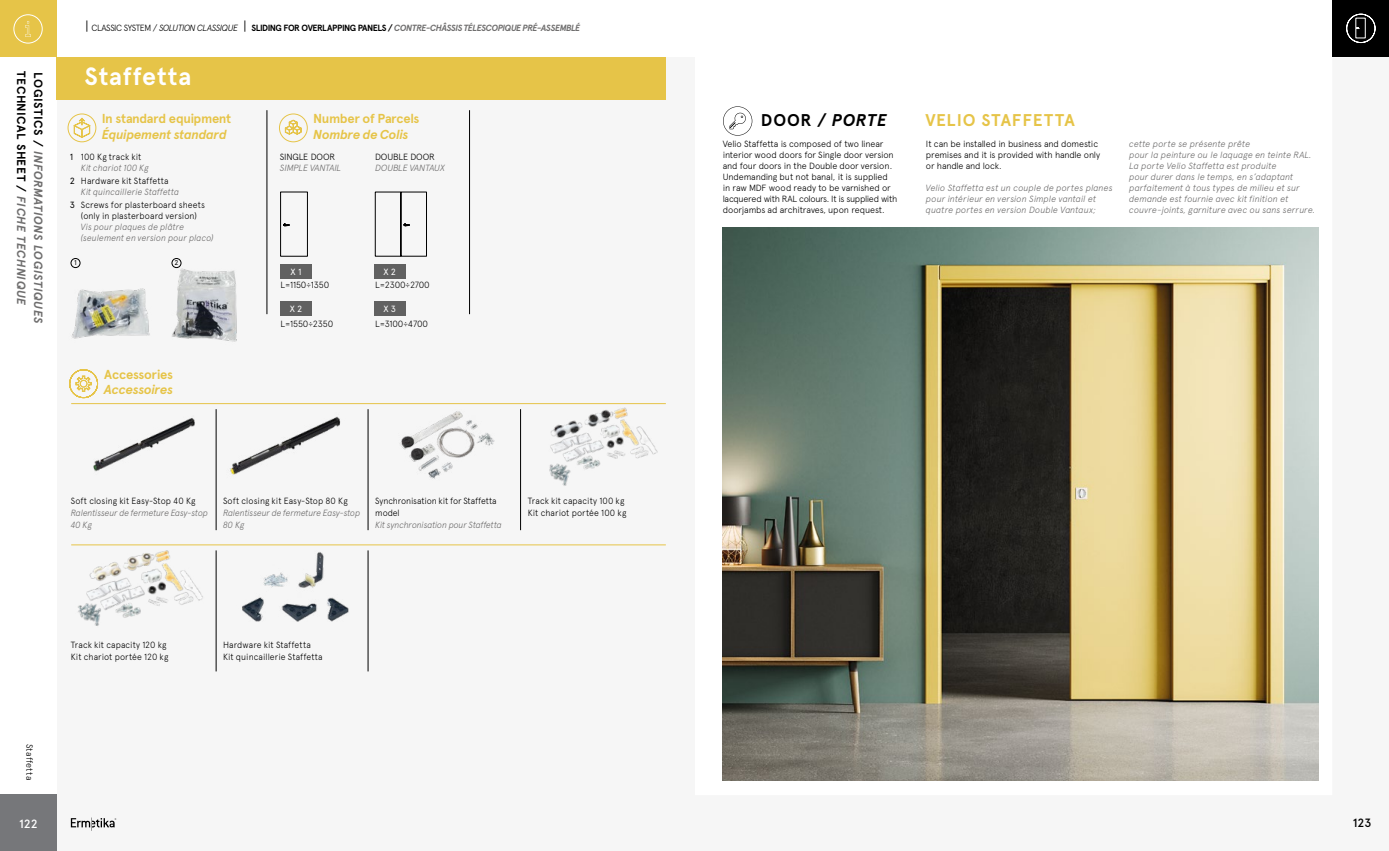
<style>
.page{position:relative;width:1389px;height:851px;background:#fff}
.page>*{position:absolute;margin:0;border:0;box-sizing:border-box;transform-origin:0 0}
.t1{font:700 25px "Apercu";letter-spacing:.03em;color:#fff}
.t2{font:700 17px "Apercu";letter-spacing:.045em;color:#e6c448}
.t3{font:700 17px "Apercu";color:#000}
.t4{font:700 13px "Apercu";letter-spacing:-.025em;color:#e6c448}
.t5{font:italic 700 13px "Apercu";letter-spacing:-.025em;color:#e6c448}
.t6{font:italic 700 12px "Apercu";letter-spacing:.035em;color:#706f6f}
.t7{font:700 12px "Apercu";letter-spacing:.04em;color:#000}
.t8{font:500 12px "Apercu";color:#fff}
.t9{font:500 12px "Apercu";color:#000}
.t10{font:300 9px/11px "Apercu";letter-spacing:-.01em;color:#000}
.t11{font:italic 300 9px/11px "Apercu";color:#706f6f}
.t12{font:300 9px/12px "Apercu";letter-spacing:.01em;color:#000}
.t13{font:italic 300 9px/12px "Apercu";letter-spacing:-.02em;color:#706f6f}
.t14{font:italic 700 9px "Apercu";letter-spacing:-.045em;color:#706f6f}
.t15{font:italic 300 9px "Apercu";letter-spacing:-.025em;color:#706f6f}
.t16{font:300 9px "Apercu";letter-spacing:.025em;color:#000}
.t17{font:9px "Apercu";color:#fff}
.t18{font:7px "Apercu";color:#000}
.s1{font-weight:300;font-size:14px;color:#000}
.s2{font-weight:300;font-style:normal;color:#000}
.s3{font-weight:300;color:#000}
.s4{font-style:normal;color:#000}
.s5{font-style:italic;color:#706f6f}
.s6{font-weight:400;font-style:normal;color:#000}
.s7{font-weight:400}
.s8{font-style:italic}
</style>
<div class="page">
<div style="left:57px;top:57px;width:637px;height:747px;background:#f6f6f6"></div>
<div style="left:57px;top:57px;width:609px;height:42px;background:#e6c448"></div>
<div style="left:0;top:794px;width:57px;height:56px;background:#76777a"></div>
<div style="left:0;top:0;width:57px;height:57px;background:#e6c448"></div>
<svg style="left:71px;top:817px;width:45px;height:13px"></svg>
<img style="left:78px;top:550px;width:125px;height:76px">
<img style="left:242px;top:552px;width:107px;height:69px">
<img style="left:400px;top:411px;width:95px;height:68px">
<img style="left:549px;top:407px;width:109px;height:79px">
<hr style="left:71px;top:544px;width:595px;height:1px;background:#e6c448">
<hr style="left:71px;top:403px;width:595px;height:1px;background:#e6c448">
<div style="left:280px;top:192px;width:28px;height:64px;border:1px solid #000"></div>
<hr style="left:267px;top:110px;width:1px;height:204px;background:#000">
<hr style="left:216px;top:550px;width:1px;height:121px;background:#000">
<hr style="left:216px;top:409px;width:1px;height:121px;background:#000">
<hr style="left:368px;top:409px;width:1px;height:121px;background:#000">
<hr style="left:368px;top:550px;width:1px;height:121px;background:#000">
<hr style="left:520px;top:409px;width:1px;height:121px;background:#000">
<hr style="left:469px;top:110px;width:1px;height:204px;background:#000">
<svg style="left:375px;top:192px;width:52px;height:64px"></svg>
<img style="left:72px;top:288px;width:78px;height:51px">
<img style="left:171px;top:262px;width:66px;height:80px">
<img style="left:93px;top:418px;width:102px;height:54px">
<div style="left:71px;top:258px;width:9px;height:10px;border:1px solid #000;border-radius:50%"></div>
<div style="left:172px;top:258px;width:9px;height:10px;border:1px solid #000;border-radius:50%"></div>
<img style="left:230px;top:416px;width:111px;height:59px">
<div style="left:280px;top:264px;width:32px;height:15px;background:#616161"></div>
<div style="left:374px;top:264px;width:31px;height:15px;background:#616161"></div>
<div style="left:280px;top:302px;width:32px;height:14px;background:#616161"></div>
<div style="left:374px;top:302px;width:31px;height:14px;background:#616161"></div>
<svg style="left:69px;top:369px;width:29px;height:29px"></svg>
<div style="left:80px;top:380px;width:7px;height:7px;border:1px solid #e6c448;border-radius:50%"></div>
<div style="left:68px;top:114px;width:28px;height:28px;border:1px solid #e6c448;border-radius:50%"></div>
<svg style="left:74px;top:118px;width:16px;height:20px"></svg>
<div style="left:279px;top:114px;width:29px;height:28px;border:1px solid #e6c448;border-radius:50%"></div>
<svg style="left:285px;top:120px;width:17px;height:15px"></svg>
<div style="left:1332px;top:0;width:57px;height:57px;background:#000"></div>
<img style="left:723px;top:227px;width:595px;height:553px">
<svg style="left:723px;top:106px;width:29px;height:30px"></svg>
<svg style="left:25px;top:21px;width:6px;height:16px"></svg>
<div style="left:14px;top:14px;width:28px;height:29px;border:1px solid #fff;border-radius:50%"></div>
<svg style="left:1346px;top:14px;width:30px;height:29px"></svg>
<p class="t14" style="left:85px;top:22px;width:497px"><span class="s1">|</span> <span class="s2">CLASSIC SYSTEM /</span> <span class="s3">SOLUTION CLASSIQUE</span> <span class="s1">|</span> <span class="s4">SLIDING FOR OVERLAPPING PANELS /</span> CONTRE-CHÂSSIS TÉLESCOPIQUE PRÉ-ASSEMBLÉ</p>
<h3 class="t7" style="left:29px;top:71px;width:235px;rotate:90deg">TECHNICAL SHEET / <span class="s5">FICHE TECHNIQUE</span></h3>
<h1 class="t1" style="left:85px;top:61px;width:108px">Staffetta</h1>
<h3 class="t6" style="left:45px;top:72px;width:253px;rotate:90deg"><span class="s4">LOGISTICS /</span> INFORMATIONS LOGISTIQUES</h3>
<h3 class="t4" style="left:102px;top:110px;width:131px">In standard equipment</h3>
<h3 class="t5" style="left:102px;top:126px;width:127px">Équipement standard</h3>
<p class="t11" style="left:81px;top:151px;width:69px;text-indent:-11px"><span class="s6">1</span> <span class="s4">100 Kg track kit<br></span>Kit chariot 100 Kg</p>
<p class="t11" style="left:81px;top:175px;width:100px;text-indent:-11px"><span class="s6">2</span> <span class="s4">Hardware kit Staffetta<br></span>Kit quincaillerie Staffetta</p>
<p class="t12" style="left:70px;top:199px;width:137px;line-height:11px;text-align:center"><span class="s7">3</span> Screws for plasterboard sheets (only in plasterboard version)</p>
<p class="t11" style="left:81px;top:221px;width:134px">Vis pour plaques de plâtre (seulement en version pour placo)</p>
<p class="t18" style="left:74px;top:258px;width:4px">1</p>
<p class="t18" style="left:174px;top:258px;width:5px">2</p>
<h3 class="t4" style="left:104px;top:366px;width:70px">Accessories</h3>
<h3 class="t5" style="left:104px;top:382px;width:70px">Accessoires</h3>
<h3 class="t4" style="left:313px;top:110px;width:108px">Number of Parcels</h3>
<h3 class="t5" style="left:313px;top:126px;width:97px">Nombre de Colis</h3>
<p class="t10" style="left:280px;top:151px;width:57px">SINGLE DOOR</p>
<p class="t15" style="left:280px;top:162px;width:63px">SIMPLE VANTAIL</p>
<p class="t10" style="left:375px;top:151px;width:61px">DOUBLE DOOR</p>
<p class="t15" style="left:375px;top:162px;width:71px">DOUBLE VANTAUX</p>
<p class="t17" style="left:291px;top:266px;width:12px">X 1</p>
<p class="t17" style="left:383px;top:266px;width:14px">X 2</p>
<p class="t17" style="left:290px;top:303px;width:14px">X 2</p>
<p class="t17" style="left:383px;top:303px;width:14px">X 3</p>
<p class="t10" style="left:280px;top:265px;width:50px;line-height:13px">1 Collo:<br>L=1150÷1350</p>
<p class="t10" style="left:280px;top:304px;width:54px;line-height:13px">2 Colli:<br>L=1550÷2350</p>
<p class="t10" style="left:375px;top:265px;width:56px;line-height:13px">2 Colli:<br>L=2300÷2700</p>
<p class="t10" style="left:375px;top:304px;width:54px;line-height:13px">3 Colli:<br>L=3100÷4700</p>
<p class="t10" style="left:71px;top:495px;width:126px">Soft closing kit Easy-Stop 40 Kg</p>
<p class="t13" style="left:71px;top:507px;width:139px">Ralentisseur de fermeture Easy-stop<br>40 Kg</p>
<p class="t10" style="left:223px;top:495px;width:126px">Soft closing kit Easy-Stop 80 Kg</p>
<p class="t13" style="left:223px;top:507px;width:139px">Ralentisseur de fermeture Easy-stop<br>80 Kg</p>
<p class="t10" style="left:375px;top:495px;width:123px;line-height:12px">Synchronisation kit for Staffetta model</p>
<p class="t13" style="left:375px;top:519px;width:128px">Kit synchronisation pour Staffetta</p>
<p class="t12" style="left:528px;top:495px;width:100px">Track kit capacity 100 kg<br>Kit chariot portée 100 kg</p>
<p class="t16" style="left:35px;top:743px;width:38px;rotate:90deg">Staffetta</p>
<p class="t12" style="left:71px;top:639px;width:99px">Track kit capacity 120 kg<br>Kit chariot portée 120 kg</p>
<p class="t10" style="left:223px;top:639px;width:101px;line-height:12px">Hardware kit Staffetta<br>Kit quincaillerie Staffetta</p>
<h2 class="t3" style="left:761px;top:109px;width:128px">DOOR / <span class="s8">PORTE</span></h2>
<h2 class="t2" style="left:925px;top:109px;width:151px">VELIO STAFFETTA</h2>
<p class="t10" style="left:723px;top:139px;width:176px">Velio Staffetta is composed of two linear interior wood doors for Single door version and four doors in the Double door version.<br>Undemanding but not banal, it is supplied in raw MDF wood ready to be varnished or lacquered with RAL colours. It is supplied with doorjambs ad architraves, upon request.</p>
<p class="t10" style="left:926px;top:139px;width:176px">It can be installed in business and domestic premises and it is provided with handle only or handle and lock.</p>
<p class="t11" style="left:926px;top:183px;width:188px">Velio Staffetta est un couple de portes planes pour intérieur en version Simple vantail et quatre portes en version Double Vantaux;</p>
<p class="t11" style="left:1129px;top:139px;width:188px">cette porte se présente prête<br>pour la peinture ou le laquage en teinte RAL.<br>La porte Velio Staffetta est produite<br>pour durer dans le temps, en s’adaptant parfaitement à tous types de milieu et sur demande est fournie avec kit finition et couvre-joints, garniture avec ou sans serrure.</p>
<h3 class="t8" style="left:19px;top:816px;width:20px">122</h3>
<h3 class="t9" style="left:1353px;top:815px;width:20px">123</h3>
</div>
